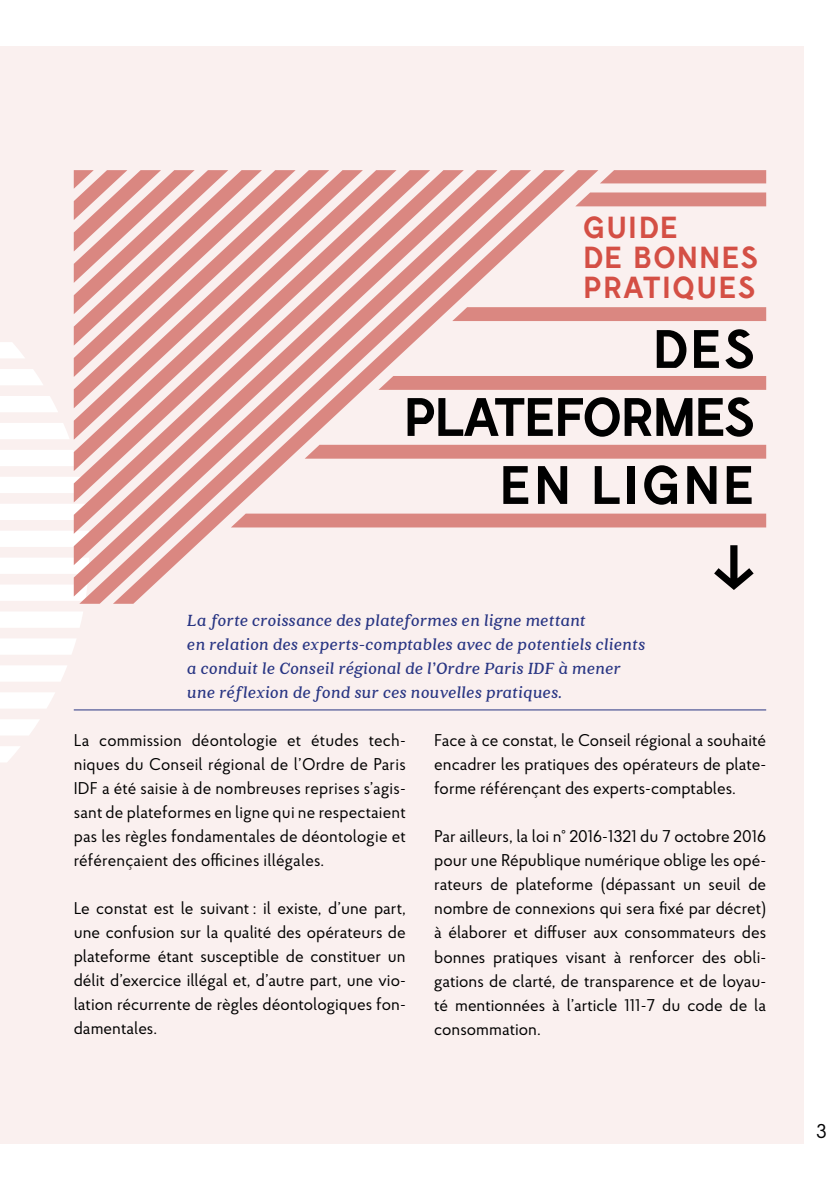
<style>
.page{position:relative;width:840px;height:1191px;background:#fff}
.page>*{position:absolute;margin:0;border:0;box-sizing:border-box;transform-origin:0 0}
.t1{font:700 60px "Fabrik";color:#000}
.t2{font:700 54px/68px "Fabrik";letter-spacing:-.03em;color:#000;text-align:right}
.t3{font:700 30.4px/30px "Fabrik";letter-spacing:.045em;color:#d44f45}
.t4{font:20px "Proba Pro";color:#030304}
.t5{font:italic 700 18px/24px "Quincy CF";letter-spacing:.03em;color:#283583}
.t6{font:17px/24px "Proba Pro";color:#000;text-align:justify}
</style>
<div class="page">
<div style="left:0;top:47px;width:802px;height:1097px;background:#faf0ef"></div>
<svg style="left:0;top:477px;width:74px;height:16px"></svg>
<svg style="left:0;top:530px;width:74px;height:17px"></svg>
<svg style="left:0;top:423px;width:69px;height:16px"></svg>
<svg style="left:0;top:504px;width:74px;height:16px"></svg>
<svg style="left:0;top:450px;width:74px;height:16px"></svg>
<svg style="left:0;top:746px;width:20px;height:16px"></svg>
<svg style="left:0;top:342px;width:24px;height:16px"></svg>
<svg style="left:0;top:369px;width:43px;height:16px"></svg>
<svg style="left:0;top:396px;width:58px;height:16px"></svg>
<svg style="left:0;top:666px;width:67px;height:15px"></svg>
<svg style="left:0;top:557px;width:74px;height:17px"></svg>
<svg style="left:0;top:719px;width:39px;height:16px"></svg>
<svg style="left:0;top:693px;width:55px;height:15px"></svg>
<svg style="left:0;top:584px;width:79px;height:17px"></svg>
<svg style="left:0;top:612px;width:83px;height:16px"></svg>
<svg style="left:0;top:639px;width:76px;height:15px"></svg>
<svg style="left:79px;top:170px;width:485px;height:434px"></svg>
<svg style="left:74px;top:170px;width:457px;height:426px"></svg>
<svg style="left:74px;top:170px;width:255px;height:238px;fill:#da8781"></svg>
<svg style="left:600px;top:170px;width:165px;height:13px;background:#db8c86"></svg>
<svg style="left:74px;top:170px;width:221px;height:207px;fill:#da8781"></svg>
<svg style="left:74px;top:170px;width:188px;height:175px"></svg>
<svg style="left:378px;top:376px;width:387px;height:14px;background:#da8a84"></svg>
<svg style="left:452px;top:307px;width:313px;height:14px;background:#db8a84"></svg>
<svg style="left:576px;top:192px;width:189px;height:14px;background:#dc8e88"></svg>
<svg style="left:231px;top:513px;width:534px;height:14px;background:#db8c87"></svg>
<svg style="left:304px;top:445px;width:461px;height:14px;background:#db8b85"></svg>
<hr style="left:74px;top:709px;width:691px;height:1px;background:#283583">
<h3 class="t3" style="left:583px;top:212px;width:176px">GUIDE<br>DE BONNES<br>PRATIQUES</h3>
<h2 class="t2" style="left:403px;top:315px;width:353px">DES<br>PLATEFORMES<br>EN LIGNE</h2>
<h1 class="t1" style="left:712px;top:530px;width:43px">↓</h1>
<p class="t5" style="left:187px;top:609px;width:459px">La forte croissance des plateformes en ligne mettant<br>en relation des experts-comptables avec de potentiels clients a conduit le Conseil régional de l’Ordre Paris IDF à mener une réflexion de fond sur ces nouvelles pratiques.</p>
<p class="t6" style="left:74px;top:728px;width:333px">La commission déontologie et études tech&shy;niques du Conseil régional de l’Ordre de Paris IDF a été saisie à de nombreuses reprises s’agis&shy;sant de plateformes en ligne qui ne respectaient pas les règles fondamentales de déontologie et référençaient des officines illégales.</p>
<p class="t6" style="left:74px;top:896px;width:333px">Le constat est le suivant : il existe, d’une part, une confusion sur la qualité des opérateurs de plateforme étant susceptible de constituer un délit d’exercice illégal et, d’autre part, une vio&shy;lation récurrente de règles déontologiques fon&shy;damentales.</p>
<p class="t6" style="left:434px;top:728px;width:333px">Face à ce constat, le Conseil régional a souhaité encadrer les pratiques des opérateurs de plate&shy;forme référençant des experts-comptables.</p>
<p class="t6" style="left:434px;top:824px;width:333px">Par ailleurs, la loi n° 2016-1321 du 7 octobre 2016 pour une République numérique oblige les opé&shy;rateurs de plateforme (dépassant un seuil de nombre de connexions qui sera fixé par décret) à élaborer et diffuser aux consommateurs des bonnes pratiques visant à renforcer des obli&shy;gations de clarté, de transparence et de loyau&shy;té mentionnées à l’article 111-7 du code de la consommation.</p>
<p class="t4" style="left:815px;top:1118px;width:12px">3</p>
</div>
